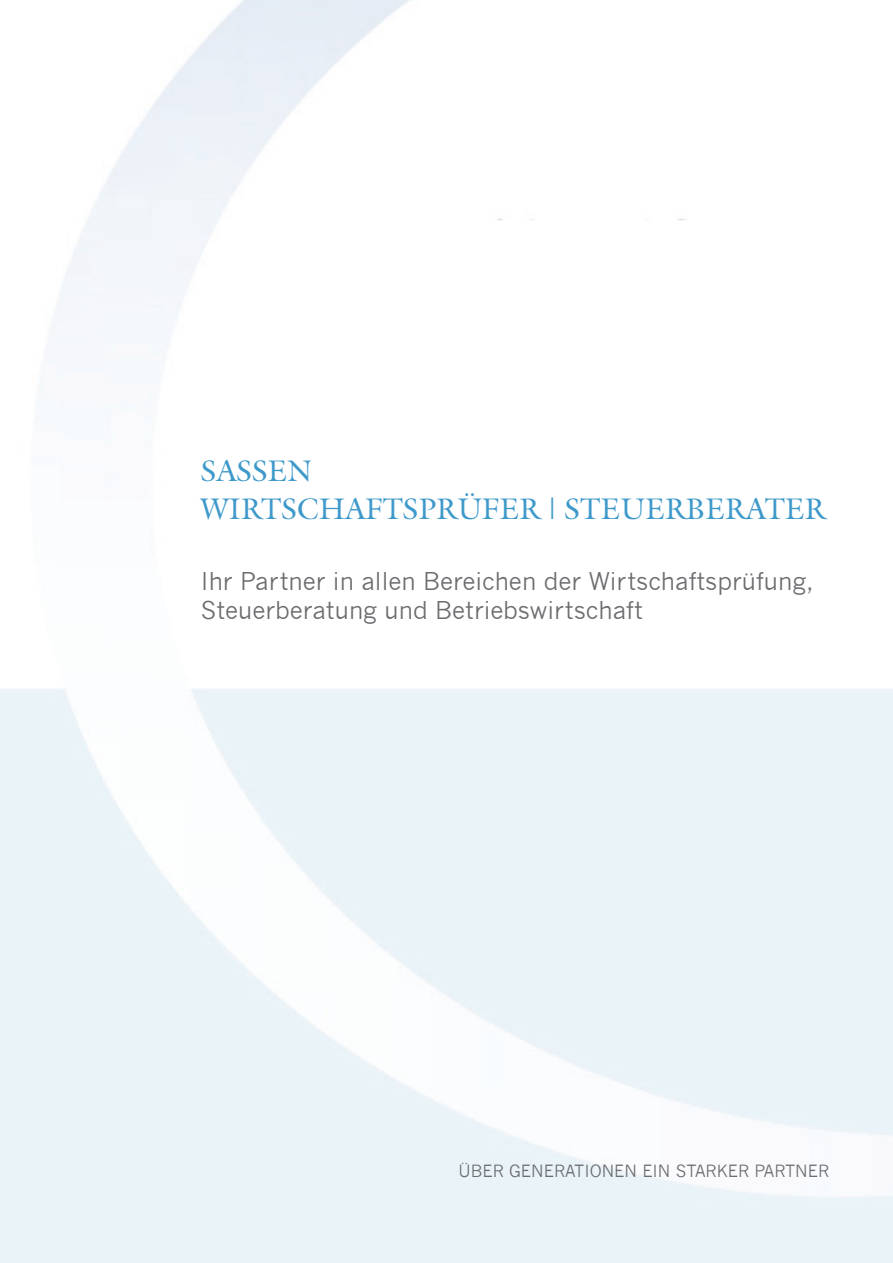
<style>
.page{position:relative;width:893px;height:1263px;background:#fff}
.page>*{position:absolute;margin:0;border:0;box-sizing:border-box;transform-origin:0 0}
.t1{font:30px/37.8px "Galliard";letter-spacing:-.005em;color:#3e99ca}
.t2{font:24px/28.8px "News Gothic";color:#6c6d70}
.t3{font:16.5px "News Gothic";color:#6c6d70}
</style>
<div class="page">
<p class="t1" style="left:201px;top:451px;width:626px">SASS EN<br>WIRTS CHAFTSPRÜFER | STEUERBERATER</p>
<p class="t2" style="left:201px;top:567px;width:614px">I hr Partner in allen Bereichen der Wirtschaftsprüfung,<br>Steuerberatung und Betriebswirtschaft</p>
<p class="t3" style="left:459px;top:1162px;width:372px">über Generationen ein starker Partner</p>
</div>
